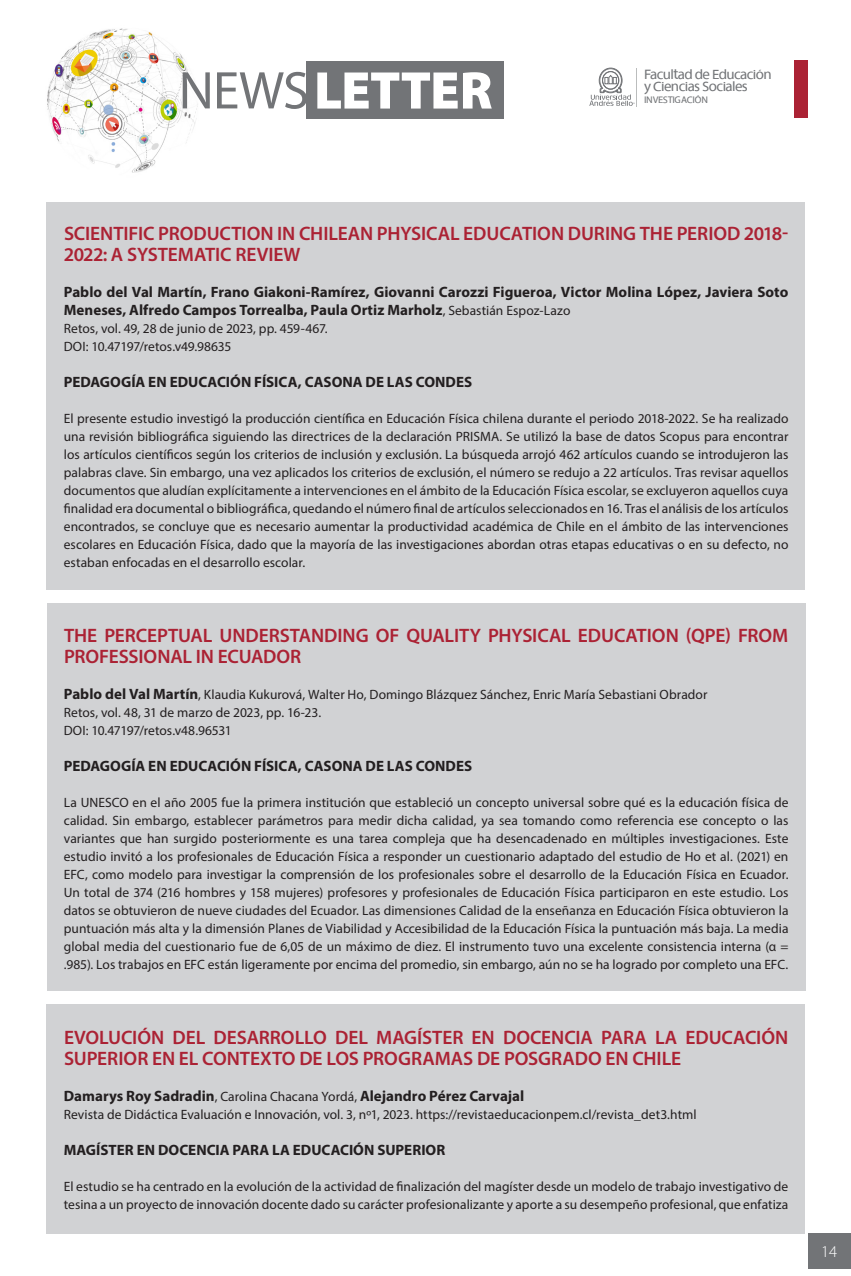
<style>
.page{position:relative;width:851px;height:1276px;background:#fff}
.page>*{position:absolute;margin:0;border:0;box-sizing:border-box;transform-origin:0 0}
.PARRAFOS_OK{font:600 19.5px/21px "Myriad Pro";letter-spacing:-.005em;color:#ab2234}
.t1{font:300 16.5px "Myriad Pro";color:#fff}
.PARRAFOS_OK-2{font:700 15px/18px "Myriad Pro";color:#231f20}
.t2{font:14.85px/12px "Unab";letter-spacing:-.04em;color:#727477}
.PARRAFOS_OK-3{font:13.5px/18px "Myriad Pro";letter-spacing:.005em;color:#231f20;text-align:justify}
.t3{font:10.5px "Unab";letter-spacing:-.04em;color:#727477}
.s1{font-weight:400;font-size:13.5px}
.s2{font-weight:700;font-size:15px}
</style>
<div class="page">
<img style="left:47px;top:28px;width:150px;height:145px">
<svg style="left:183px;top:72px;width:123px;height:37px"></svg>
<div style="left:306px;top:62px;width:197px;height:57px;background:#727477"></div>
<svg style="left:317px;top:72px;width:174px;height:37px"></svg>
<hr style="left:636px;top:68px;width:1px;height:38px;background:#bbbdbd">
<svg style="left:589px;top:68px;width:45px;height:38px"></svg>
<div style="left:602px;top:71px;width:16px;height:18px;border:1px solid #727477;border-radius:50%"></div>
<div style="left:793px;top:60px;width:14px;height:58px;background:#ab2234"></div>
<div style="left:807px;top:1233px;width:43px;height:36px;background:#727477"></div>
<div style="left:46px;top:1004px;width:758px;height:229px;background:#d1d2d4"></div>
<div style="left:47px;top:603px;width:758px;height:388px;background:#d1d2d4"></div>
<div style="left:46px;top:203px;width:758px;height:387px;background:#d1d2d4"></div>
<p class="t2" style="left:644px;top:69px;width:129px">Facultad de Educación y Ciencias Sociales</p>
<p class="t3" style="left:644px;top:94px;width:66px">INVESTIGACIÓN</p>
<p class="PARRAFOS_OK" style="left:64px;top:222px;width:725px">SCIENTIFIC PRODUCTION IN CHILEAN PHYSICAL EDUCATION DURING THE PERIOD 2018-<br>2022: A SYSTEMATIC REVIEW</p>
<p class="PARRAFOS_OK-2" style="left:64px;top:282px;width:726px">Pablo del Val Martín, Frano Giakoni-Ramírez, Giovanni Carozzi Figueroa, Victor Molina López, Javiera Soto<br>Meneses, Alfredo Campos Torrealba, Paula Ortiz Marholz<span class="s1">, Sebastián Espoz-Lazo</span></p>
<p class="PARRAFOS_OK-3" style="left:64px;top:319px;width:265px">Retos, vol. 49, 28 de junio de 2023, pp. 459-467.</p>
<p class="PARRAFOS_OK-3" style="left:64px;top:337px;width:169px">DOI: 10.47197/retos.v49.98635</p>
<p class="PARRAFOS_OK-2" style="left:64px;top:372px;width:410px">PEDAGOGÍA EN EDUCACIÓN FÍSICA, CASONA DE LAS CONDES</p>
<p class="PARRAFOS_OK-3" style="left:64px;top:409px;width:726px">El presente estudio investigó la producción científica en Educación Física chilena durante el periodo 2018-2022. Se ha realizado una revisión bibliográfica siguiendo las directrices de la declaración PRISMA. Se utilizó la base de datos Scopus para encontrar los artículos científicos según los criterios de inclusión y exclusión. La búsqueda arrojó 462 artículos cuando se introdujeron las palabras clave. Sin embargo, una vez aplicados los criterios de exclusión, el número se redujo a 22 artículos. Tras revisar aquellos documentos que aludían explícitamente a intervenciones en el ámbito de la Educación Física escolar, se excluyeron aquellos cuya finalidad era documental o bibliográfica, quedando el número final de artículos seleccionados en 16. Tras el análisis de los artículos encontrados, se concluye que es necesario aumentar la productividad académica de Chile en el ámbito de las intervenciones escolares en Educación Física, dado que la mayoría de las investigaciones abordan otras etapas educativas o en su defecto, no estaban enfocadas en el desarrollo escolar.</p>
<p class="PARRAFOS_OK" style="left:64px;top:624px;width:725px">THE PERCEPTUAL UNDERSTANDING OF QUALITY PHYSICAL EDUCATION (QPE) FROM<br>PROFESSIONAL IN ECUADOR</p>
<p class="PARRAFOS_OK-3" style="left:64px;top:685px;width:645px"><span class="s2">Pablo del Val Martín</span>, Klaudia Kukurová, Walter Ho, Domingo Blázquez Sánchez, Enric María Sebastiani Obrador</p>
<p class="PARRAFOS_OK-3" style="left:64px;top:703px;width:259px">Retos, vol. 48, 31 de marzo de 2023, pp. 16-23.</p>
<p class="PARRAFOS_OK-3" style="left:64px;top:721px;width:169px">DOI: 10.47197/retos.v48.96531</p>
<p class="PARRAFOS_OK-2" style="left:64px;top:756px;width:410px">PEDAGOGÍA EN EDUCACIÓN FÍSICA, CASONA DE LAS CONDES</p>
<p class="PARRAFOS_OK-3" style="left:64px;top:793px;width:726px">La UNESCO en el año 2005 fue la primera institución que estableció un concepto universal sobre qué es la educación física de calidad. Sin embargo, establecer parámetros para medir dicha calidad, ya sea tomando como referencia ese concepto o las variantes que han surgido posteriormente es una tarea compleja que ha desencadenado en múltiples investigaciones. Este estudio invitó a los profesionales de Educación Física a responder un cuestionario adaptado del estudio de Ho et al. (2021) en EFC, como modelo para investigar la comprensión de los profesionales sobre el desarrollo de la Educación Física en Ecuador.<br>Un total de 374 (216 hombres y 158 mujeres) profesores y profesionales de Educación Física participaron en este estudio. Los datos se obtuvieron de nueve ciudades del Ecuador. Las dimensiones Calidad de la enseñanza en Educación Física obtuvieron la puntuación más alta y la dimensión Planes de Viabilidad y Accesibilidad de la Educación Física la puntuación más baja. La media global media del cuestionario fue de 6,05 de un máximo de diez. El instrumento tuvo una excelente consistencia interna (α = .985). Los trabajos en EFC están ligeramente por encima del promedio, sin embargo, aún no se ha logrado por completo una EFC.</p>
<p class="PARRAFOS_OK" style="left:64px;top:1026px;width:725px">EVOLUCIÓN DEL DESARROLLO DEL MAGÍSTER EN DOCENCIA PARA LA EDUCACIÓN<br>SUPERIOR EN EL CONTEXTO DE LOS PROGRAMAS DE POSGRADO EN CHILE</p>
<p class="PARRAFOS_OK-2" style="left:64px;top:1086px;width:462px">Damarys Roy Sadradin<span class="s1">, Carolina Chacana Yordá,</span> Alejandro Pérez Carvajal</p>
<p class="PARRAFOS_OK-3" style="left:64px;top:1105px;width:634px">Revista de Didáctica Evaluación e Innovación, vol. 3, nº1, 2023. https://revistaeducacionpem.cl/revista_det3.html</p>
<p class="PARRAFOS_OK-2" style="left:64px;top:1140px;width:383px">MAGÍSTER EN DOCENCIA PARA LA EDUCACIÓN SUPERIOR</p>
<p class="PARRAFOS_OK-3" style="left:64px;top:1177px;width:726px">El estudio se ha centrado en la evolución de la actividad de finalización del magíster desde un modelo de trabajo investigativo de tesina a un proyecto de innovación docente dado su carácter profesionalizante y aporte a su desempeño profesional, que enfatiza</p>
<p class="t1" style="left:821px;top:1241px;width:17px">14</p>
</div>
